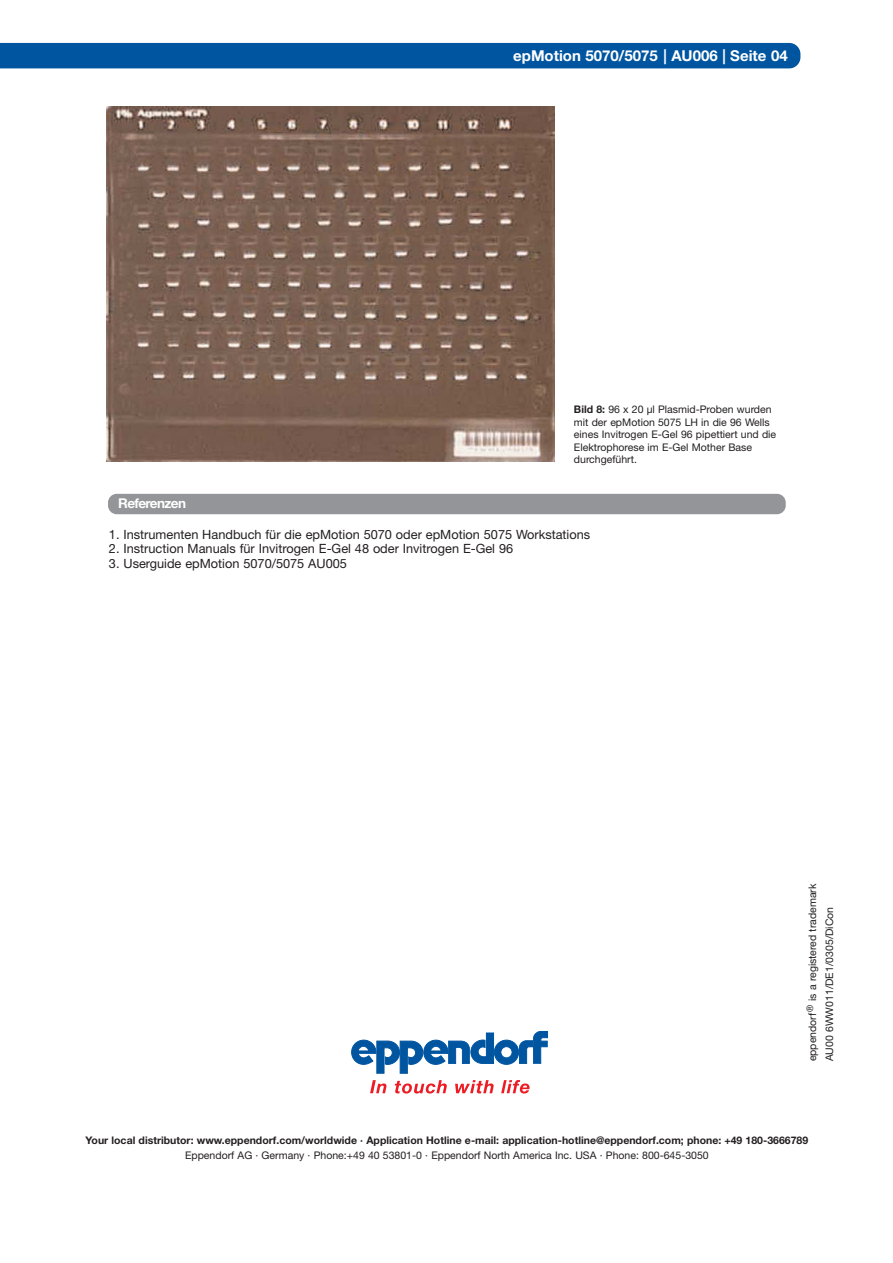
<style>
.page{position:relative;width:893px;height:1263px;background:#fff}
.page>*{position:absolute;margin:0;border:0;box-sizing:border-box;transform-origin:0 0}
.t1{font:700 15px "Helvetica Neue";color:#fff}
.t2{font:700 13.5px "Helvetica Neue";letter-spacing:-.045em;color:#fff}
.t3{font:12.75px "Helvetica Neue";color:#231f20}
.t4{font:10.5px/12.6px "Helvetica Neue";color:#231f20}
.t5{font:700 10.5px "Helvetica Neue";color:#231f20}
.s1{font-weight:700}
</style>
<div class="page">
<svg style="left:370px;top:1080px;width:16px;height:13px"></svg>
<svg style="left:394px;top:1080px;width:53px;height:14px"></svg>
<svg style="left:455px;top:1080px;width:38px;height:13px"></svg>
<svg style="left:501px;top:1080px;width:28px;height:14px"></svg>
<svg style="left:351px;top:1031px;width:196px;height:42px"></svg>
<div style="left:108px;top:494px;width:677px;height:20px;background:#939598;border-radius:9px"></div>
<div style="left:0;top:43px;width:800px;height:25px;background:#0055a1"></div>
<img style="left:107px;top:106px;width:447px;height:355px">
<h1 class="t1" style="left:513px;top:50px;width:276px">epMotion 5070/5075 | AU006 | Seite 04</h1>
<p class="t2" style="left:118px;top:498px;width:69px">Referenzen</p>
<p class="t4" style="left:574px;top:404px;width:204px"><span class="s1">Bild 8:</span> 96 x 20 µl Plasmid-Proben wurden mit der epMotion 5075 LH in die 96 Wells eines Invitrogen E-Gel 96 pipettiert und die Elektrophorese im E-Gel Mother Base durchgeführt.</p>
<p class="t3" style="left:109px;top:530px;width:483px">1. Instrumenten Handbuch für die epMotion 5070 oder epMotion 5075 Workstations</p>
<p class="t3" style="left:109px;top:544px;width:405px">2. Instruction Manuals für Invitrogen E-Gel 48 oder Invitrogen E-Gel 96</p>
<p class="t3" style="left:109px;top:559px;width:239px">3. Userguide epMotion 5070/5075 AU005</p>
<p class="t4" style="left:804px;top:1061px;width:179px;line-height:17px;rotate:-90deg">eppendorf<sup>®</sup> is a registered trademark<br>AU00 6WW011/DE1/0305/DiCon</p>
<p class="t5" style="left:85px;top:1136px;width:724px">Your local distributor: www.eppendorf.com/worldwide · Application Hotline e-mail: application-hotline@eppendorf.com; phone: +49 180-3666789</p>
<p class="t4" style="left:185px;top:1150px;width:525px">Eppendorf AG · Germany · Phone:+49 40 53801-0 · Eppendorf North America Inc. USA · Phone: 800-645-3050</p>
</div>
